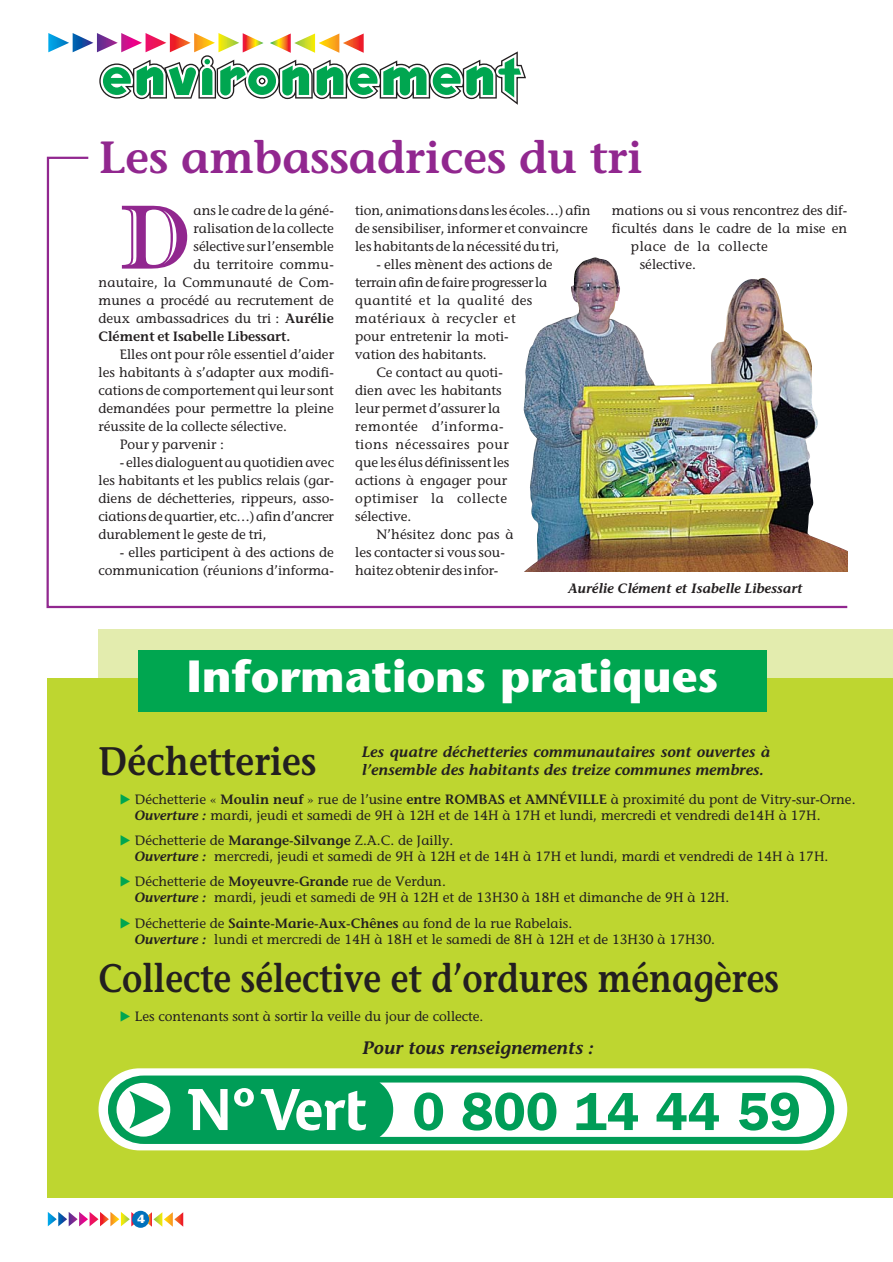
<style>
.page{position:relative;width:893px;height:1262px;background:#fff}
.page>*{position:absolute;margin:0;border:0;box-sizing:border-box;transform-origin:0 0}
.t1{font:700 91.5px "Century Handtooled";color:#91278f}
.t2{font:600 54px "Franklin Gothic";color:#009d57}
.t3{font:600 45px "Stone Informal";color:#91278f}
.t4{font:700 45px "Stone Sans";color:#fff}
.t5{font:600 39.75px "Stone Informal";color:#231f20;scale:.85 1}
.t6{font:600 39.75px "Stone Informal";color:#231f20;scale:.9 1}
.t7{font:italic 600 18px "Stone Informal";color:#231f20}
.t8{font:italic 600 15px/18px "Stone Informal";color:#231f20}
.t9{font:13.5px/18px "Stone Informal";color:#231f20}
.t10{font:13.5px "Stone Informal";letter-spacing:.035em;color:#231f20}
.t11{font:italic 600 13.5px "Stone Informal";color:#231f20}
.t12{font:600 13.5px "Stone Informal";color:#231f20}
.t13{font:13.5px "Stone Informal";letter-spacing:.02em;color:#231f20}
.t14{font:800 12px "Gill Sans";color:#fff}
.s1{font-weight:600}
.s2{font-weight:600;font-style:italic}
</style>
<div class="page">
<div style="left:98px;top:629px;width:794px;height:569px;background:#e3ecae"></div>
<div style="left:47px;top:678px;width:845px;height:520px;background:#bed630"></div>
<svg style="left:48px;top:33px;width:478px;height:72px"></svg>
<div style="left:98px;top:1068px;width:749px;height:82px;background:#fff;border-radius:41px"></div>
<svg style="left:108px;top:1075px;width:726px;height:69px;background:#1aa767"></svg>
<div style="left:116px;top:1082px;width:54px;height:54px;background:#fff;border-radius:50%"></div>
<svg style="left:129px;top:1091px;width:35px;height:37px"></svg>
<svg style="left:188px;top:1089px;width:39px;height:41px"></svg>
<svg style="left:234px;top:1088px;width:20px;height:18px"></svg>
<svg style="left:260px;top:1089px;width:106px;height:41px"></svg>
<svg style="left:379px;top:1082px;width:447px;height:54px"></svg>
<div style="left:138px;top:650px;width:628px;height:61px;background:#00a650"></div>
<img style="left:46px;top:156px;width:802px;height:453px">
<svg style="left:48px;top:1212px;width:135px;height:14px"></svg>
<div style="left:132px;top:1210px;width:17px;height:17px;background:#0071bc;border-radius:50%"></div>
<h3 class="t3" style="left:98px;top:140px;width:545px">Les ambassadrices du tri</h3>
<h1 class="t1" style="left:120px;top:205px;width:73px">D</h1>
<p class="t9" style="left:194px;top:202px;width:142px">ans le cadre de la géné-</p>
<p class="t9" style="left:194px;top:220px;width:142px">ralisation de la collecte</p>
<p class="t9" style="left:194px;top:238px;width:142px">sélective sur l’ensemble</p>
<p class="t13" style="left:194px;top:259px;width:142px">du territoire commu-</p>
<p class="t9" style="left:98px;top:274px;width:237px">nautaire, la Communauté de Com-</p>
<p class="t9" style="left:98px;top:292px;width:237px">munes a procédé au recrutement de</p>
<p class="t9" style="left:98px;top:310px;width:237px">deux ambassadrices du tri : <span class="s1">Aurélie</span></p>
<p class="t12" style="left:98px;top:331px;width:193px">Clément et Isabelle Libessart.</p>
<p class="t9" style="left:120px;top:346px;width:216px">Elles ont pour rôle essentiel d’aider</p>
<p class="t9" style="left:98px;top:364px;width:237px">les habitants à s’adapter aux modifi-</p>
<p class="t9" style="left:98px;top:382px;width:237px">cations de comportement qui leur sont</p>
<p class="t9" style="left:98px;top:400px;width:237px">demandées pour permettre la pleine</p>
<p class="t9" style="left:98px;top:418px;width:190px">réussite de la collecte sélective.</p>
<p class="t9" style="left:120px;top:436px;width:106px">Pour y parvenir :</p>
<p class="t9" style="left:98px;top:454px;width:237px;text-align:justify;text-indent:21px">- elles dialoguent au quotidien avec les habitants et les publics relais (gar&shy;diens de déchetteries, rippeurs, asso&shy;ciations de quartier, etc…) afin d’ancrer durablement le geste de tri,</p>
<p class="t9" style="left:98px;top:544px;width:237px;text-align:right">- elles participent à des actions de communication (réunions d’informa-</p>
<p class="t9" style="left:355px;top:202px;width:237px">tion, animations dans les écoles…) afin de sensibiliser, informer et convaincre les habitants de la nécessité du tri,</p>
<p class="t9" style="left:376px;top:256px;width:178px">- elles mènent des actions de</p>
<p class="t9" style="left:355px;top:274px;width:194px">terrain afin de faire progresser la</p>
<p class="t10" style="left:355px;top:295px;width:179px">quantité et la qualité des</p>
<p class="t10" style="left:355px;top:313px;width:162px">matériaux à recycler et</p>
<p class="t9" style="left:355px;top:328px;width:155px">pour entretenir la moti-</p>
<p class="t9" style="left:355px;top:346px;width:133px">vation des habitants.</p>
<p class="t9" style="left:376px;top:364px;width:128px">Ce contact au quoti-</p>
<p class="t9" style="left:355px;top:382px;width:148px">dien avec les habitants</p>
<p class="t9" style="left:355px;top:400px;width:147px">leur permet d’assurer la</p>
<p class="t10" style="left:355px;top:421px;width:150px">remontée d’informa-</p>
<p class="t10" style="left:355px;top:439px;width:155px">tions nécessaires pour</p>
<p class="t9" style="left:355px;top:454px;width:156px">que les élus définissent les</p>
<p class="t9" style="left:355px;top:472px;width:153px">actions à engager pour</p>
<p class="t10" style="left:355px;top:493px;width:153px">optimiser la collecte</p>
<p class="t9" style="left:355px;top:508px;width:58px">sélective.</p>
<p class="t9" style="left:376px;top:526px;width:139px">N’hésitez donc pas à</p>
<p class="t9" style="left:355px;top:544px;width:151px">les contacter si vous sou-</p>
<p class="t9" style="left:355px;top:562px;width:145px">haitez obtenir des infor-</p>
<p class="t9" style="left:612px;top:202px;width:237px">mations ou si vous rencontrez des dif-</p>
<p class="t9" style="left:612px;top:220px;width:237px">ficultés dans le cadre de la mise en</p>
<p class="t10" style="left:631px;top:241px;width:138px">place de la collecte</p>
<p class="t9" style="left:639px;top:256px;width:58px">sélective.</p>
<p class="t11" style="left:568px;top:583px;width:236px">Aurélie Clément et Isabelle Libessart</p>
<h3 class="t4" style="left:187px;top:658px;width:533px">Informations pratiques</h3>
<h3 class="t6" style="left:98px;top:745px;width:243px">Déchetteries</h3>
<p class="t8" style="left:362px;top:744px;width:410px">Les quatre déchetteries communautaires sont ouvertes à l’ensemble des habitants des treize communes membres.</p>
<p class="t9" style="left:135px;top:792px;width:722px;line-height:16px">Déchetterie « <span class="s1">Moulin neuf</span> » rue de l’usine <span class="s1">entre ROMBAS et AMNÉVILLE</span> à proximité du pont de Vitry-sur-Orne.<br><span class="s2">Ouverture :</span> mardi, jeudi et samedi de 9H à 12H et de 14H à 17H et lundi, mercredi et vendredi de14H à 17H.</p>
<p class="t9" style="left:135px;top:833px;width:695px;line-height:16px">Déchetterie de <span class="s1">Marange-Silvange</span> Z.A.C. de Jailly.<br><span class="s2">Ouverture :</span> mercredi, jeudi et samedi de 9H à 12H et de 14H à 17H et lundi, mardi et vendredi de 14H à 17H.</p>
<p class="t9" style="left:135px;top:875px;width:596px;line-height:16px">Déchetterie de <span class="s1">Moyeuvre-Grande</span> rue de Verdun.<br><span class="s2">Ouverture :</span> mardi, jeudi et samedi de 9H à 12H et de 13H30 à 18H et dimanche de 9H à 12H.</p>
<p class="t9" style="left:135px;top:916px;width:581px;line-height:16px">Déchetterie de <span class="s1">Sainte-Marie-Aux-Chênes</span> au fond de la rue Rabelais.<br><span class="s2">Ouverture :</span> lundi et mercredi de 14H à 18H et le samedi de 8H à 12H et de 13H30 à 17H30.</p>
<h3 class="t5" style="left:98px;top:962px;width:801px">Collecte sélective et d’ordures ménagères</h3>
<p class="t9" style="left:135px;top:1008px;width:350px">Les contenants sont à sortir la veille du jour de collecte.</p>
<h3 class="t7" style="left:363px;top:1040px;width:233px">Pour tous renseignements :</h3>
<p class="t14" style="left:137px;top:1214px;width:10px">4</p>
<h2 class="t2" style="left:412px;top:1093px;width:390px">0 800 14 44 59</h2>
</div>
